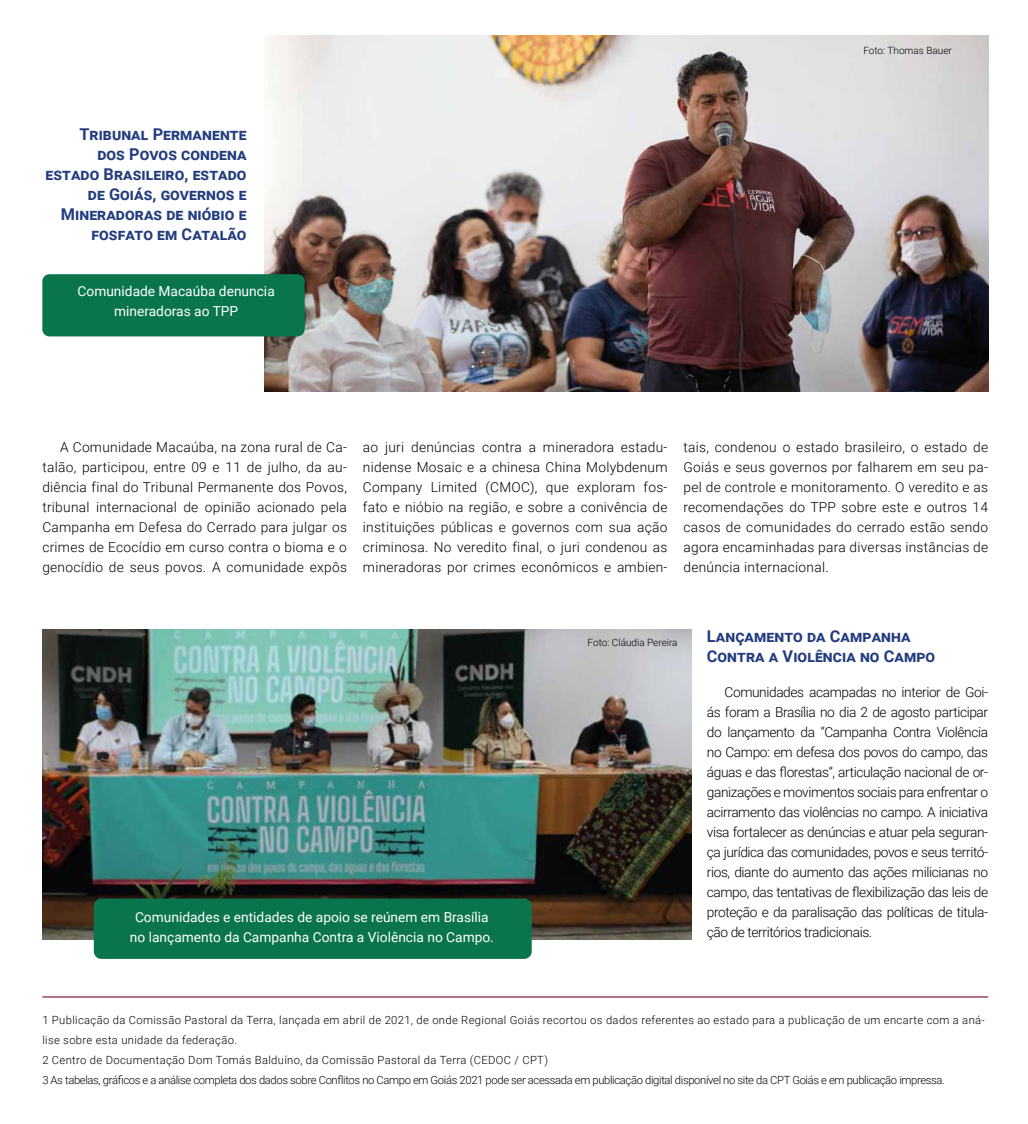
<style>
.page{position:relative;width:1028px;height:1124px;background:#fff}
.page>*{position:absolute;margin:0;border:0;box-sizing:border-box;transform-origin:0 0}
.t1{font:700 16.25px/20px "Roboto";letter-spacing:.005em;color:#223c7e}
.t2{font:300 13.75px/20px "Roboto";letter-spacing:.02em;color:#000;text-align:justify}
.t3{font:13.75px/20px "Roboto";color:#fff;text-align:center}
.t4{font:300 11.25px/20px "Roboto";letter-spacing:.03em;color:#000}
.t5{font:300 10px "Roboto";color:#000}
</style>
<div class="page">
<img style="left:265px;top:35px;width:723px;height:357px">
<img style="left:42px;top:629px;width:650px;height:310px">
<div style="left:94px;top:898px;width:437px;height:60px;background:#0a754c;border-radius:7px"></div>
<div style="left:42px;top:274px;width:263px;height:62px;background:#0a754c;border-radius:7px"></div>
<hr style="left:42px;top:996px;width:946px;height:1px;background:#852038">
<p class="t1" style="left:45px;top:123px;width:203px;text-align:right">Tribunal Permanente<br>dos Povos condena estado Brasileiro, estado de Goiás, governos e<br>Mineradoras de nióbio e fosfato em Catalão</p>
<p class="t3" style="left:78px;top:281px;width:199px">Comunidade Macaúba denuncia mineradoras ao TPP</p>
<p class="t5" style="left:863px;top:43px;width:90px">Foto: Thomas Bauer</p>
<p class="t2" style="left:42px;top:436px;width:306px;text-indent:18px">A Comunidade Macaúba, na zona rural de Ca&shy;talão, participou, entre 09 e 11 de julho, da au&shy;diência final do Tribunal Permanente dos Povos, tribunal internacional de opinião acionado pela Campanha em Defesa do Cerrado para julgar os crimes de Ecocídio em curso contra o bioma e o genocídio de seus povos. A comunidade expôs</p>
<p class="t2" style="left:363px;top:436px;width:306px">ao juri denúncias contra a mineradora estadu&shy;nidense Mosaic e a chinesa China Molybdenum Company Limited (CMOC), que exploram fos&shy;fato e nióbio na região, e sobre a conivência de instituições públicas e governos com sua ação criminosa. No veredito final, o juri condenou as mineradoras por crimes econômicos e ambien-</p>
<p class="t2" style="left:683px;top:436px;width:306px">tais, condenou o estado brasileiro, o estado de Goiás e seus governos por falharem em seu pa&shy;pel de controle e monitoramento. O veredito e as recomendações do TPP sobre este e outros 14 casos de comunidades do cerrado estão sendo agora encaminhadas para diversas instâncias de denúncia internacional.</p>
<p class="t5" style="left:587px;top:635px;width:92px">Foto: Cláudia Pereira</p>
<p class="t1" style="left:707px;top:625px;width:230px">Lançamento da Campanha<br>Contra a Violência no Campo</p>
<p class="t3" style="left:130px;top:906px;width:365px">Comunidades e entidades de apoio se reúnem em Brasília no lançamento da Campanha Contra a Violência no Campo.</p>
<p class="t2" style="left:707px;top:681px;width:283px;text-indent:18px">Comunidades acampadas no interior de Goi&shy;ás foram a Brasília no dia 2 de agosto participar do lançamento da “Campanha Contra Violência no Campo: em defesa dos povos do campo, das águas e das florestas”, articulação nacional de or&shy;ganizações e movimentos sociais para enfrentar o acirramento das violências no campo. A iniciativa visa fortalecer as denúncias e atuar pela seguran&shy;ça jurídica das comunidades, povos e seus territó&shy;rios, diante do aumento das ações milicianas no campo, das tentativas de flexibilização das leis de proteção e da paralisação das políticas de titula&shy;ção de territórios tradicionais.</p>
<p class="t4" style="left:42px;top:1009px;width:944px">1 Publicação da Comissão Pastoral da Terra, lançada em abril de 2021, de onde Regional Goiás recortou os dados referentes ao estado para a publicação de um encarte com a aná&shy;lise sobre esta unidade da federação.<br>2 Centro de Documentação Dom Tomás Balduíno, da Comissão Pastoral da Terra (CEDOC / CPT)<br>3 As tabelas, gráficos e a análise completa dos dados sobre Conflitos no Campo em Goiás 2021 pode ser acessada em publicação digital disponível no site da CPT Goiás e em publicação impressa.</p>
</div>
